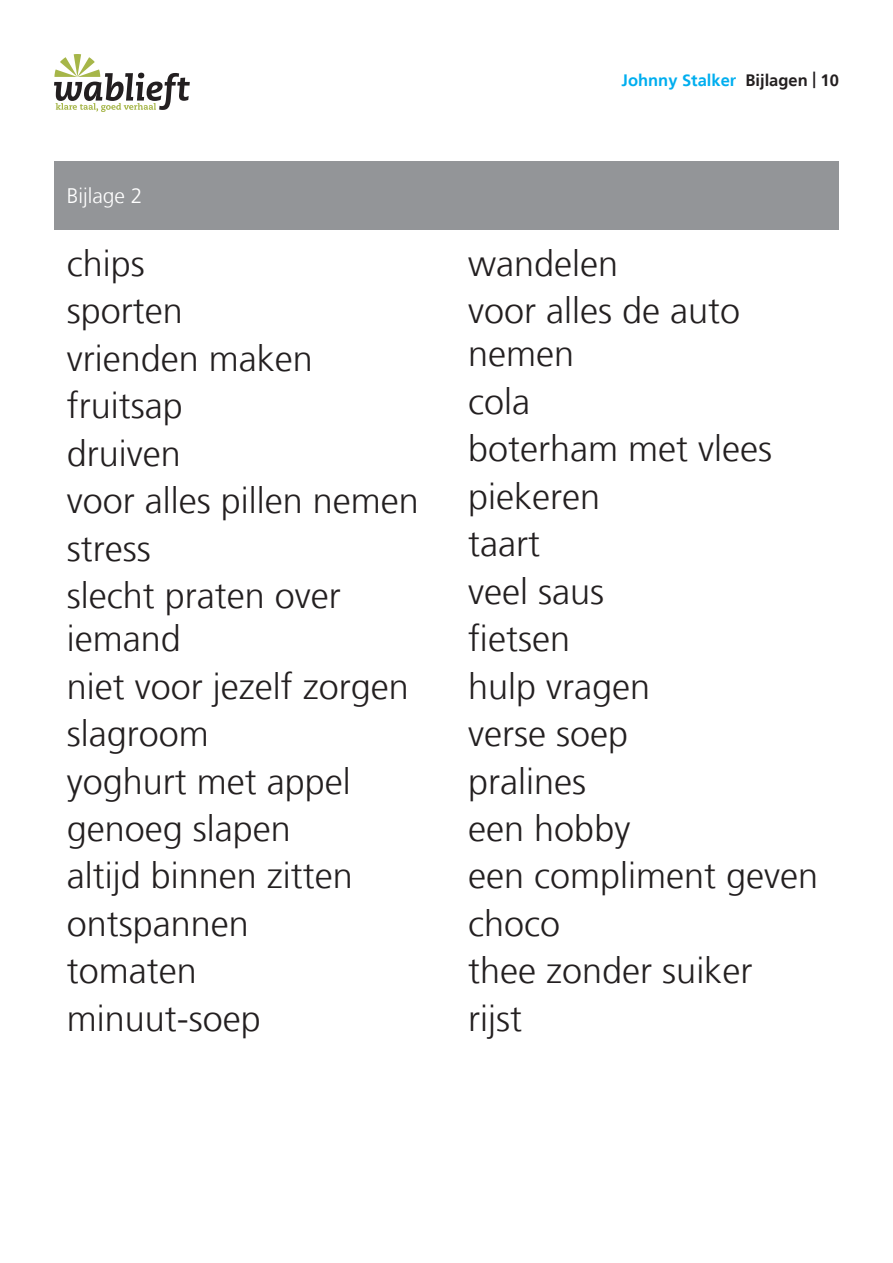
<style>
.page{position:relative;width:893px;height:1263px;background:#fff}
.page>*{position:absolute;margin:0;border:0;box-sizing:border-box;transform-origin:0 0}
.gewone_tekst{font:300 36px/43.2px "Frutiger LT";color:#231f20}
.gewone_tekst-2{font:300 21px "Frutiger LT";color:#fff}
.t1{font:700 16.5px "Frutiger LT";color:#00aeef}
.s1{color:#231f20}
</style>
<div class="page">
<svg style="left:54px;top:54px;width:136px;height:58px"></svg>
<div style="left:54px;top:162px;width:785px;height:68px;background:#939598"></div>
<p class="gewone_tekst-2" style="left:67px;top:184px;width:77px">Bijlage 2</p>
<p class="gewone_tekst" style="left:67px;top:242px;width:80px">chips</p>
<p class="gewone_tekst" style="left:67px;top:290px;width:118px">sporten</p>
<p class="gewone_tekst" style="left:67px;top:337px;width:248px">vrienden maken</p>
<p class="gewone_tekst" style="left:67px;top:385px;width:117px">fruitsap</p>
<p class="gewone_tekst" style="left:67px;top:432px;width:116px">druiven</p>
<p class="gewone_tekst" style="left:67px;top:480px;width:354px">voor alles pillen nemen</p>
<p class="gewone_tekst" style="left:67px;top:527px;width:85px">stress</p>
<p class="gewone_tekst" style="left:67px;top:574px;width:275px">slecht praten over iemand</p>
<p class="gewone_tekst" style="left:67px;top:665px;width:344px">niet voor jezelf zorgen</p>
<p class="gewone_tekst" style="left:67px;top:713px;width:144px">slagroom</p>
<p class="gewone_tekst" style="left:67px;top:760px;width:286px">yoghurt met appel</p>
<p class="gewone_tekst" style="left:67px;top:807px;width:226px">genoeg slapen</p>
<p class="gewone_tekst" style="left:67px;top:855px;width:288px">altijd binnen zitten</p>
<p class="gewone_tekst" style="left:67px;top:902px;width:184px">ontspannen</p>
<p class="gewone_tekst" style="left:67px;top:950px;width:131px">tomaten</p>
<p class="gewone_tekst" style="left:67px;top:997px;width:196px">minuut-soep</p>
<p class="t1" style="left:622px;top:70px;width:219px">Johnny Stalker <span class="s1">Bijlagen | 10</span></p>
<p class="gewone_tekst" style="left:468px;top:242px;width:152px">wandelen</p>
<p class="gewone_tekst" style="left:468px;top:290px;width:274px">voor alles de auto nemen</p>
<p class="gewone_tekst" style="left:468px;top:380px;width:63px">cola</p>
<p class="gewone_tekst" style="left:468px;top:428px;width:305px">boterham met vlees</p>
<p class="gewone_tekst" style="left:468px;top:475px;width:134px">piekeren</p>
<p class="gewone_tekst" style="left:468px;top:523px;width:73px">taart</p>
<p class="gewone_tekst" style="left:468px;top:570px;width:138px">veel saus</p>
<p class="gewone_tekst" style="left:468px;top:618px;width:104px">fietsen</p>
<p class="gewone_tekst" style="left:468px;top:665px;width:184px">hulp vragen</p>
<p class="gewone_tekst" style="left:468px;top:713px;width:162px">verse soep</p>
<p class="gewone_tekst" style="left:468px;top:760px;width:120px">pralines</p>
<p class="gewone_tekst" style="left:468px;top:807px;width:164px">een hobby</p>
<p class="gewone_tekst" style="left:468px;top:855px;width:352px">een compliment geven</p>
<p class="gewone_tekst" style="left:468px;top:902px;width:94px">choco</p>
<p class="gewone_tekst" style="left:468px;top:950px;width:286px">thee zonder suiker</p>
<p class="gewone_tekst" style="left:468px;top:997px;width:55px">rijst</p>
</div>
